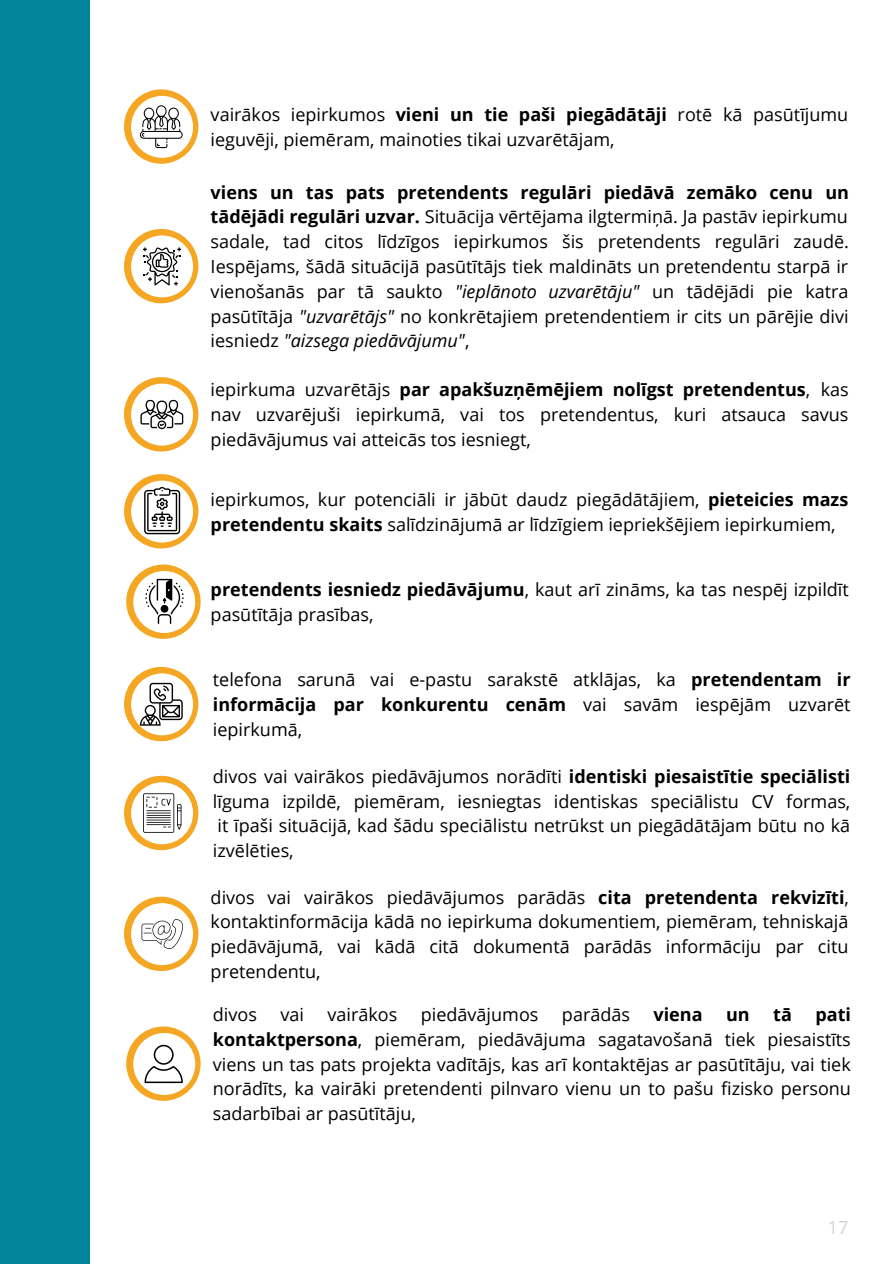
<style>
.page{position:relative;width:894px;height:1264px;background:#fff}
.page>*{position:absolute;margin:0;border:0;box-sizing:border-box;transform-origin:0 0}
.t1{font:18px/24.8px "Open Sans";color:#000;text-align:justify}
.t2{font:700 18px "Open Sans";color:#000}
.t3{font:18px "Open Sans";color:#d1d3d6}
.s1{font-weight:700}
.s2{font-style:italic}
</style>
<div class="page">
<div style="left:0;top:0;width:89px;height:1263px;background:#00859b"></div>
<div style="left:124px;top:229px;width:74px;height:74px;background:#f5a623;border-radius:50%"></div>
<div style="left:131px;top:235px;width:62px;height:62px;background:#fff;border-radius:50%"></div>
<div style="left:124px;top:377px;width:74px;height:74px;background:#f5a623;border-radius:50%"></div>
<div style="left:131px;top:383px;width:62px;height:62px;background:#fff;border-radius:50%"></div>
<svg style="left:143px;top:247px;width:38px;height:38px"></svg>
<svg style="left:140px;top:400px;width:43px;height:29px"></svg>
<div style="left:124px;top:474px;width:74px;height:74px;background:#f5a623;border-radius:50%"></div>
<div style="left:131px;top:480px;width:62px;height:62px;background:#fff;border-radius:50%"></div>
<div style="left:126px;top:564px;width:74px;height:75px;background:#f5a623;border-radius:50%"></div>
<div style="left:133px;top:571px;width:62px;height:62px;background:#fff;border-radius:50%"></div>
<div style="left:124px;top:667px;width:74px;height:74px;background:#f5a623;border-radius:50%"></div>
<div style="left:131px;top:673px;width:62px;height:62px;background:#fff;border-radius:50%"></div>
<div style="left:124px;top:775px;width:74px;height:75px;background:#f5a623;border-radius:50%"></div>
<div style="left:131px;top:782px;width:62px;height:62px;background:#fff;border-radius:50%"></div>
<svg style="left:144px;top:487px;width:36px;height:47px"></svg>
<div style="left:124px;top:896px;width:74px;height:75px;background:#f5a623;border-radius:50%"></div>
<div style="left:131px;top:903px;width:62px;height:62px;background:#fff;border-radius:50%"></div>
<svg style="left:141px;top:919px;width:42px;height:30px"></svg>
<svg style="left:140px;top:683px;width:43px;height:42px"></svg>
<svg style="left:143px;top:793px;width:38px;height:39px"></svg>
<svg style="left:145px;top:579px;width:39px;height:45px"></svg>
<div style="left:124px;top:89px;width:74px;height:75px;background:#f5a623;border-radius:50%"></div>
<div style="left:131px;top:96px;width:62px;height:62px;background:#fff;border-radius:50%"></div>
<svg style="left:140px;top:105px;width:43px;height:43px"></svg>
<div style="left:126px;top:1026px;width:74px;height:74px;background:#f5a623;border-radius:50%"></div>
<div style="left:133px;top:1032px;width:62px;height:62px;background:#fff;border-radius:50%"></div>
<svg style="left:144px;top:1044px;width:39px;height:39px"></svg>
<p class="t1" style="left:210px;top:102px;width:639px">vairākos iepirkumos <span class="s1">vieni un tie paši piegādātāji</span> rotē kā pasūtījumu ieguvēji, piemēram, mainoties tikai uzvarētājam,</p>
<p class="t1" style="left:210px;top:179px;width:639px"><span class="s1">viens un tas pats pretendents regulāri piedāvā zemāko cenu un tādējādi regulāri uzvar.</span> Situācija vērtējama ilgtermiņā. Ja pastāv iepirkumu sadale, tad citos līdzīgos iepirkumos šis pretendents regulāri zaudē.<br>Iespējams, šādā situācijā pasūtītājs tiek maldināts un pretendentu starpā ir vienošanās par tā saukto <span class="s2">"ieplānoto uzvarētāju"</span> un tādējādi pie katra pasūtītāja <span class="s2">"uzvarētājs"</span> no konkrētajiem pretendentiem ir cits un pārējie divi iesniedz <span class="s2">"aizsega piedāvājumu"</span>,</p>
<p class="t1" style="left:210px;top:377px;width:639px">iepirkuma uzvarētājs <span class="s1">par apakšuzņēmējiem nolīgst pretendentus</span>, kas nav uzvarējuši iepirkumā, vai tos pretendentus, kuri atsauca savus piedāvājumus vai atteicās tos iesniegt,</p>
<p class="t1" style="left:210px;top:486px;width:639px">iepirkumos, kur potenciāli ir jābūt daudz piegādātājiem, <span class="s1">pieteicies mazs pretendentu skaits</span> salīdzinājumā ar līdzīgiem iepriekšējiem iepirkumiem,</p>
<p class="t1" style="left:210px;top:577px;width:639px"><span class="s1">pretendents iesniedz piedāvājumu</span>, kaut arī zināms, ka tas nespēj izpildīt pasūtītāja prasības,</p>
<p class="t1" style="left:213px;top:667px;width:639px">telefona sarunā vai e-pastu sarakstē atklājas, ka <span class="s1">pretendentam ir informācija par konkurentu cenām</span> vai savām iespējām uzvarēt iepirkumā,</p>
<p class="t1" style="left:213px;top:763px;width:638px">divos vai vairākos piedāvājumos norādīti <span class="s1">identiski piesaistītie speciālisti </span>līguma izpildē, piemēram, iesniegtas identiskas speciālistu CV formas, it īpaši situācijā, kad šādu speciālistu netrūkst un piegādātājam būtu no kā izvēlēties,</p>
<p class="t1" style="left:210px;top:884px;width:639px">divos vai vairākos piedāvājumos parādās <span class="s1">cita pretendenta rekvizīti</span>, kontaktinformācija kādā no iepirkuma dokumentiem, piemēram, tehniskajā piedāvājumā, vai kādā citā dokumentā parādās informāciju par citu pretendentu,</p>
<p class="t1" style="left:213px;top:1001px;width:639px;text-indent:602px"><span class="s1">pati kontaktpersona</span>, piemēram, piedāvājuma sagatavošanā tiek piesaistīts viens un tas pats projekta vadītājs, kas arī kontaktējas ar pasūtītāju, vai tiek norādīts, ka vairāki pretendenti pilnvaro vienu un to pašu fizisko personu sadarbībai ar pasūtītāju,</p>
<p class="t1" style="left:213px;top:1001px;width:46px">divos</p>
<p class="t1" style="left:280px;top:1001px;width:25px">vai</p>
<p class="t1" style="left:327px;top:1001px;width:71px">vairākos</p>
<p class="t1" style="left:420px;top:1001px;width:119px">piedāvājumos</p>
<p class="t1" style="left:561px;top:1001px;width:70px">parādās</p>
<p class="t2" style="left:653px;top:1001px;width:51px">viena</p>
<p class="t2" style="left:726px;top:1001px;width:25px">un</p>
<p class="t2" style="left:773px;top:1001px;width:20px">tā</p>
<p class="t3" style="left:827px;top:1214px;width:22px">17</p>
</div>
